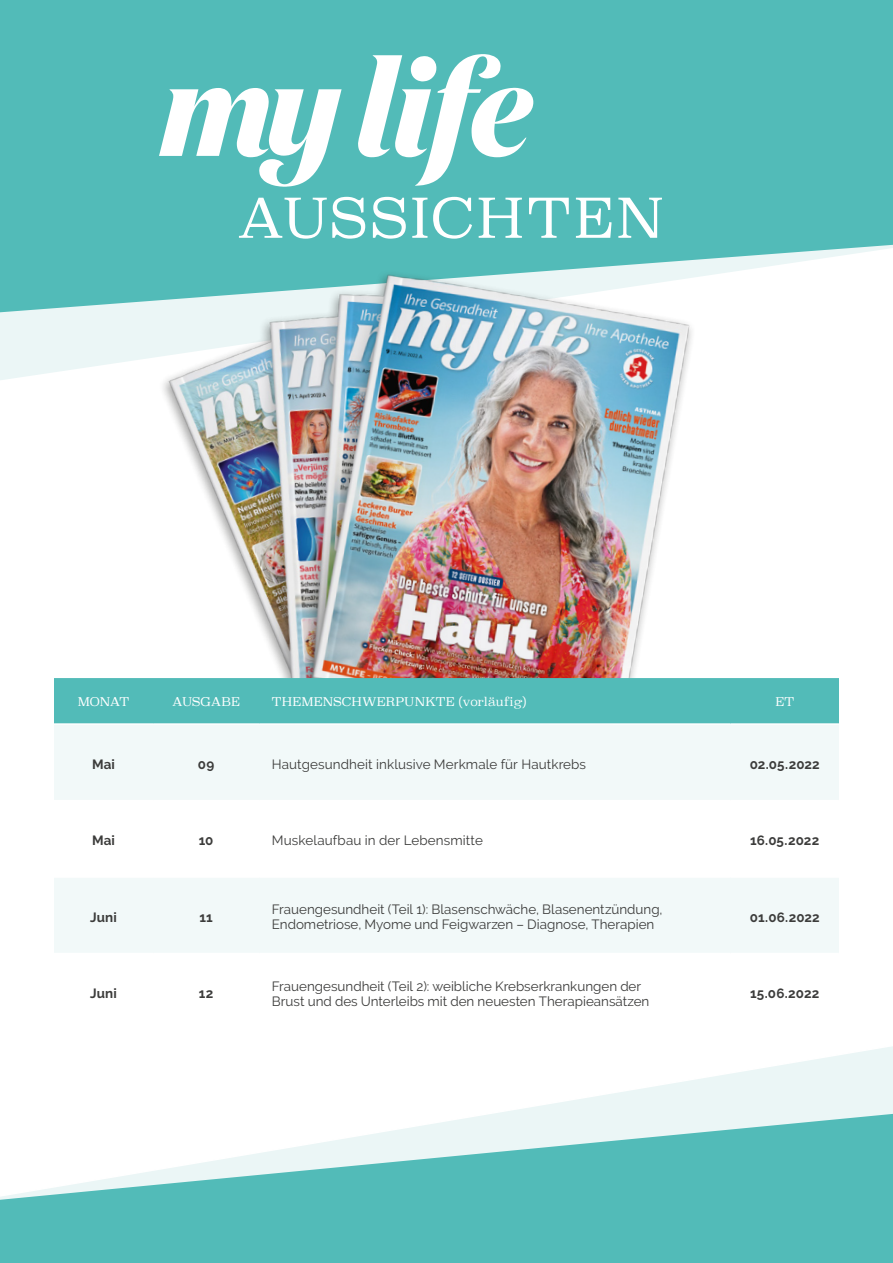
<style>
.page{position:relative;width:893px;height:1263px;background:#fff}
.page>*{position:absolute;margin:0;border:0;box-sizing:border-box;transform-origin:0 0}
.t1{font:300 54px "Superclarendon";letter-spacing:.045em;color:#fff}
.t2{font:13.35px/15px "Raleway";color:#3c3c3b}
.t3{font:700 13.35px "Raleway";letter-spacing:.01em;color:#3c3c3b}
.t4{font:300 12px "Superclarendon";letter-spacing:.005em;color:#fff}
.t5{font:300 12px "Superclarendon";letter-spacing:-.015em;color:#fff}
</style>
<div class="page">
<svg style="left:494px;top:1046px;width:399px;height:68px"></svg>
<svg style="left:0;top:1114px;width:893px;height:149px;fill:#52bbb8"></svg>
<svg style="left:0;top:312px;width:96px;height:68px;background:#ecf6f6"></svg>
<div style="left:0;top:0;width:893px;height:312px;background:#52bbb8"></div>
<img style="left:96px;top:215px;width:650px;height:463px">
<div style="left:54px;top:678px;width:785px;height:45px;background:#52bbb8"></div>
<div style="left:54px;top:725px;width:785px;height:75px;background:#f2f9f9"></div>
<div style="left:54px;top:878px;width:785px;height:75px;background:#f2f9f9"></div>
<svg style="left:159px;top:88px;width:183px;height:99px"></svg>
<svg style="left:358px;top:54px;width:175px;height:132px"></svg>
<h1 class="t1" style="left:237px;top:182px;width:428px">AUSSICHTEN</h1>
<p class="t4" style="left:78px;top:693px;width:53px">MONAT</p>
<p class="t5" style="left:172px;top:693px;width:69px">AUSGABE</p>
<p class="t4" style="left:272px;top:693px;width:256px">THEMENSCHWERPUNKTE (vorläufig)</p>
<p class="t4" style="left:775px;top:693px;width:20px">ET</p>
<p class="t3" style="left:92px;top:756px;width:25px">Mai</p>
<p class="t3" style="left:198px;top:756px;width:18px">09</p>
<p class="t2" style="left:272px;top:756px;width:316px">Hautgesundheit inklusive Merkmale für Hautkrebs</p>
<p class="t3" style="left:750px;top:756px;width:72px">02.05.2022</p>
<p class="t3" style="left:92px;top:833px;width:25px">Mai</p>
<p class="t3" style="left:199px;top:833px;width:16px">10</p>
<p class="t2" style="left:272px;top:833px;width:213px">Muskelaufbau in der Lebensmitte</p>
<p class="t3" style="left:750px;top:833px;width:70px">16.05.2022</p>
<p class="t3" style="left:90px;top:909px;width:28px">Juni</p>
<p class="t3" style="left:199px;top:909px;width:15px">11</p>
<p class="t2" style="left:272px;top:902px;width:392px">Frauengesundheit (Teil 1): Blasenschwäche, Blasenentzündung,<br>Endometriose, Myome und Feigwarzen – Diagnose, Therapien</p>
<p class="t3" style="left:750px;top:909px;width:72px">01.06.2022</p>
<p class="t3" style="left:90px;top:986px;width:28px">Juni</p>
<p class="t3" style="left:199px;top:986px;width:16px">12</p>
<p class="t2" style="left:272px;top:978px;width:379px">Frauengesundheit (Teil 2): weibliche Krebserkrankungen der<br>Brust und des Unterleibs mit den neuesten Therapieansätzen</p>
<p class="t3" style="left:750px;top:986px;width:71px">15.06.2022</p>
</div>
